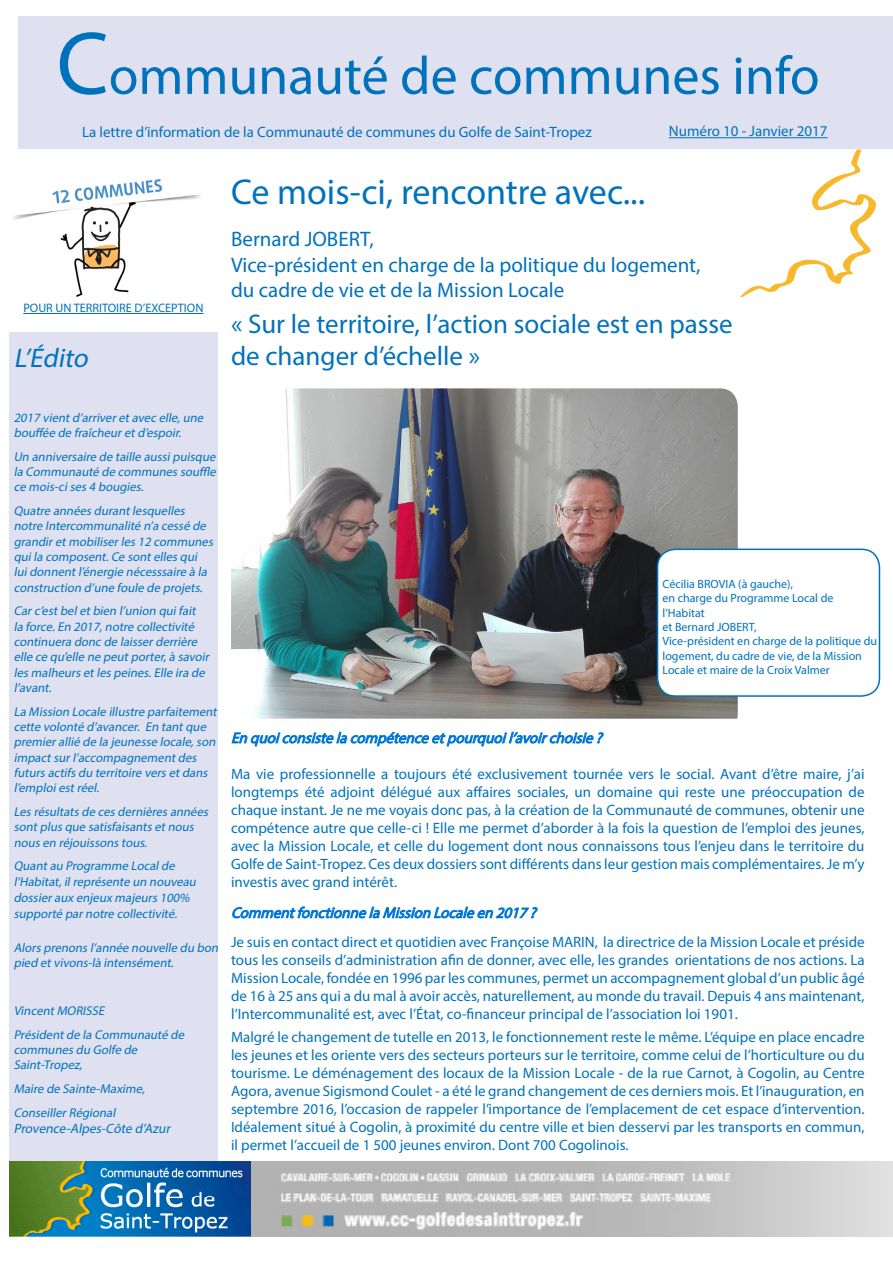
<style>
.page{position:relative;width:893px;height:1263px;background:#fff}
.page>*{position:absolute;margin:0;border:0;box-sizing:border-box;transform-origin:0 0}
.t1{font:54px "Myriad Pro";color:#0072bc}
.t2{font:36px "Myriad Pro";color:#0072bc}
.t3{font:27px "Myriad Pro";color:#0072bc}
.t4{font:italic 27px "Myriad Pro";color:#0072bc}
.t5{font:21px "Myriad Pro";color:#0072bc}
.t6{font:15px/18px "Myriad Pro";color:#0072bc;text-align:justify}
.t7{font:italic 15px "Myriad Pro";color:#0072bc}
.t8{font:italic 13.5px "Myriad Pro";color:#0072bc}
.t9{font:italic 12.75px/15.3px "Myriad Pro";color:#0072bc}
.t10{font:12.3px "Myriad Pro";color:#0072bc}
.t11{font:12px/14.4px "Myriad Pro";color:#0072bc}
.s1{font-size:90px}
</style>
<div class="page">
<div style="left:18px;top:17px;width:875px;height:132px;background:#e0e1f0"></div>
<div style="left:9px;top:332px;width:209px;height:886px;background:#e0e1f0"></div>
<svg style="left:740px;top:150px;width:136px;height:147px"></svg>
<img style="left:9px;top:1161px;width:884px;height:75px">
<hr style="left:669px;top:137px;width:159px;height:1px;background:#0072bc">
<img style="left:13px;top:179px;width:187px;height:118px">
<hr style="left:23px;top:313px;width:180px;height:1px;background:#0072bc">
<svg style="left:231px;top:731px;width:373px;height:16px"></svg>
<svg style="left:232px;top:906px;width:306px;height:13px"></svg>
<img style="left:231px;top:388px;width:507px;height:331px">
<div style="left:657px;top:549px;width:222px;height:147px;background:#fff;border-radius:18px"></div>
<div style="left:657px;top:549px;width:223px;height:148px;border:2px solid #0072bc;border-radius:18px"></div>
<p class="t1" style="left:57px;top:42px;width:764px"><span class="s1">C</span>ommunauté de communes info</p>
<p class="t6" style="left:82px;top:123px;width:511px">La lettre d’information de la Communauté de communes du Golfe de Saint-Tropez</p>
<p class="t6" style="left:669px;top:122px;width:160px">Numéro 10 - Janvier 2017</p>
<p class="t10" style="left:23px;top:301px;width:182px">POUR UN TERRITOIRE D’EXCEPTION</p>
<p class="t4" style="left:14px;top:341px;width:81px">L’Édito</p>
<p class="t2" style="left:231px;top:170px;width:416px">Ce mois-ci, rencontre avec...</p>
<p class="t5" style="left:231px;top:226px;width:144px">Bernard JOBERT,</p>
<p class="t5" style="left:231px;top:252px;width:471px">Vice-président en charge de la politique du logement,</p>
<p class="t5" style="left:231px;top:277px;width:335px">du cadre de vie et de la Mission Locale</p>
<p class="t3" style="left:231px;top:307px;width:503px">« Sur le territoire, l’action sociale est en passe</p>
<p class="t3" style="left:231px;top:339px;width:251px">de changer d’échelle »</p>
<p class="t9" style="left:14px;top:409px;width:194px">2017 vientd’arriveretavec elle,une bouffée de fraîcheuretd’espoir.</p>
<p class="t9" style="left:14px;top:448px;width:206px;text-align:justify">Un anniversaire de taille aussipuisque la Communauté de communes souffle ce mois-cises 4 bougies.</p>
<p class="t9" style="left:14px;top:503px;width:203px">Quatre années durantlesquelles notre Intercommunalité n’a cessé de grandiretmobiliserles 12 communes quila composent.Ce sontelles qui luidonnentl’énergie nécesssaire à la construction d’une foule de projets.</p>
<p class="t9" style="left:14px;top:603px;width:199px">Carc’estbeletbien l’union quifait la force.En 2017,notre collectivité continuera donc de laisserderrière elle ce qu’elle ne peutporter,à savoir les malheurs etles peines.Elle ira de l’avant.</p>
<p class="t9" style="left:14px;top:704px;width:207px">La Mission Locale illustre parfaitement cette volonté d’avancer. En tantque premierallié de la jeunesse locale,son impactsurl’accompagnementdes futurs actifs du territoire vers etdans l’emploiestréel.</p>
<p class="t9" style="left:14px;top:804px;width:199px">Les résultats de ces dernières années sontplus que satisfaisants etnous nous en réjouissons tous.</p>
<p class="t9" style="left:14px;top:858px;width:165px">Quantau Programme Localde</p>
<p class="t9" style="left:14px;top:874px;width:186px">l’Habitat,ilreprésente un nouveau</p>
<p class="t9" style="left:14px;top:890px;width:180px">dossieraux enjeux majeurs 100%</p>
<p class="t9" style="left:14px;top:906px;width:167px">supporté parnotre collectivité.</p>
<p class="t9" style="left:14px;top:940px;width:209px">Alors prenons l’année nouvelle du bon pied etvivons-là intensément.</p>
<p class="t9" style="left:14px;top:1003px;width:95px">VincentMORISSE</p>
<p class="t9" style="left:14px;top:1026px;width:175px">Présidentde la Communauté de</p>
<p class="t9" style="left:14px;top:1042px;width:128px">communes du Golfe de</p>
<p class="t9" style="left:14px;top:1057px;width:73px">Saint-Tropez,</p>
<p class="t9" style="left:14px;top:1081px;width:135px">Maire de Sainte-Maxime,</p>
<p class="t9" style="left:14px;top:1105px;width:106px">ConseillerRégional</p>
<p class="t8" style="left:14px;top:1120px;width:161px">Provence-Alpes-Côte d’Azur</p>
<p class="t11" style="left:662px;top:576px;width:132px">Cécilia BROVIA (à gauche),</p>
<p class="t11" style="left:662px;top:591px;width:172px">en charge du Programme Local de</p>
<p class="t11" style="left:662px;top:605px;width:44px">l’Habitat</p>
<p class="t11" style="left:662px;top:620px;width:96px">et Bernard JOBERT,</p>
<p class="t11" style="left:662px;top:634px;width:216px">Vice-président en charge de la politique du logement, du cadre de vie, de la Mission<br>Locale et maire de la Croix Valmer</p>
<p class="t7" style="left:231px;top:729px;width:377px">Enquoiconsistelacompétenceetpourquoil’avoirchoisie?</p>
<p class="t6" style="left:231px;top:764px;width:635px">Ma vie professionnelle a toujours été exclusivement tournée vers le social. Avant d’être maire, j’ai longtemps été adjoint délégué aux affaires sociales, un domaine qui reste une préoccupation de chaque instant. Je ne me voyais donc pas, à la création de la Communauté de communes, obtenir une compétence autre que celle-ci ! Elle me permet d’aborder à la fois la question de l’emploi des jeunes, avec la Mission Locale, et celle du logement dont nous connaissons tous l’enjeu dans le territoire du Golfe de Saint-Tropez. Ces deux dossiers sont différents dans leur gestion mais complémentaires. Je m’y investis avec grand intérêt.</p>
<p class="t7" style="left:231px;top:903px;width:311px">CommentfonctionnelaMissionLocaleen2017?</p>
<p class="t6" style="left:231px;top:933px;width:635px">Je suis en contact direct et quotidien avec Françoise MARIN, la directrice de la Mission Locale et préside tous les conseils d’administration afin de donner, avec elle, les grandes orientations de nos actions. La Mission Locale, fondée en 1996 par les communes, permet un accompagnement global d’un public âgé de 16 à 25 ans qui a du mal à avoir accès, naturellement, au monde du travail. Depuis 4 ans maintenant, l’Intercommunalité est, avec l’État, co-financeur principal de l’association loi 1901.</p>
<p class="t6" style="left:231px;top:1027px;width:635px">Malgré le changement de tutelle en 2013, le fonctionnement reste le même. L’équipe en place encadre les jeunes et les oriente vers des secteurs porteurs sur le territoire, comme celui de l’horticulture ou du tourisme. Le déménagement des locaux de la Mission Locale - de la rue Carnot, à Cogolin, au Centre Agora, avenue Sigismond Coulet - a été le grand changement de ces derniers mois. Et l’inauguration, en septembre 2016, l’occasion de rappeler l’importance de l’emplacement de cet espace d’intervention.<br>Idéalement situé à Cogolin, à proximité du centre ville et bien desservi par les transports en commun, il permet l’accueil de 1 500 jeunes environ. Dont 700 Cogolinois.</p>
</div>
